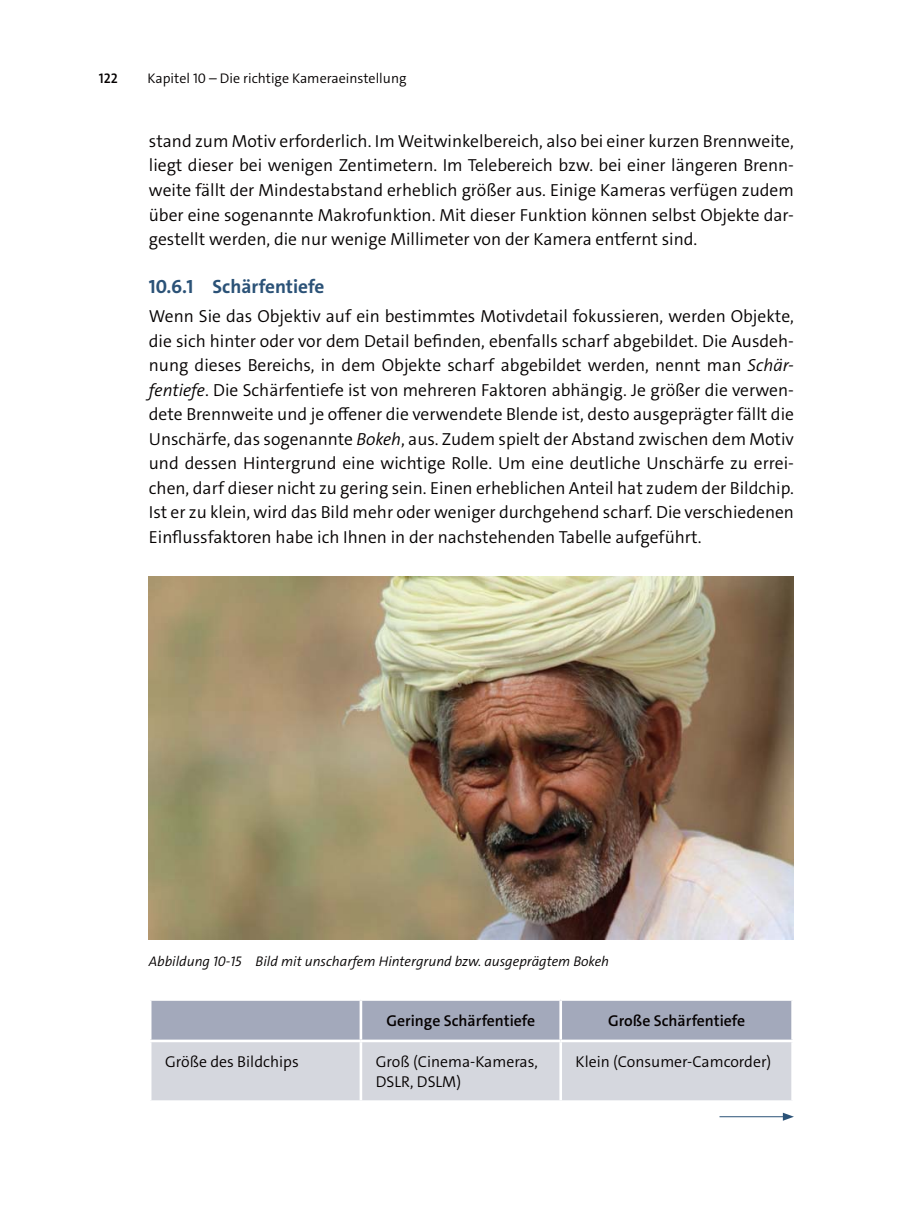
<style>
.page{position:relative;width:918px;height:1216px;background:#fff}
.page>*{position:absolute;margin:0;border:0;box-sizing:border-box;transform-origin:0 0}
.t1{font:700 19.25px "The Sans C4 s";color:#2b5277}
.t2{font:300 17.5px/24.5px "The Sans C4 s";color:#040000;text-align:justify}
.t3{font:300 15.75px/19.2px "The Sans C4 s";color:#040000}
.t4{font:600 15.75px "The Sans C4 s";color:#040000}
.t5{font:italic 300 14px "The Sans C4 s";color:#040000}
.t6{font:300 14px "The Sans C4 s";color:#040000}
.t7{font:600 14px "The Sans C4 s";color:#040000}
.s1{font-style:italic}
</style>
<div class="page">
<img style="left:149px;top:576px;width:645px;height:363px">
<svg style="left:151px;top:1000px;width:640px;height:100px;background:#c1c5d0"></svg>
<hr style="left:359px;top:1000px;width:3px;height:39px;background:#fff">
<hr style="left:559px;top:1000px;width:3px;height:39px;background:#fff">
<hr style="left:149px;top:1039px;width:212px;height:3px;background:#fff">
<hr style="left:361px;top:1039px;width:200px;height:3px;background:#fff">
<hr style="left:359px;top:1042px;width:3px;height:58px;background:#fff">
<hr style="left:561px;top:1039px;width:233px;height:3px;background:#fff">
<hr style="left:559px;top:1042px;width:3px;height:58px;background:#fff">
<hr style="left:719px;top:1116px;width:66px;height:1px;background:#2b5277">
<svg style="left:783px;top:1112px;width:11px;height:8px"></svg>
<p class="t7" style="left:99px;top:70px;width:20px">122</p>
<p class="t6" style="left:148px;top:73px;width:260px">Kapitel 10 – Die richtige Kameraeinstellung</p>
<p class="t2" style="left:149px;top:130px;width:646px">stand zum Motiv erforderlich. Im Weitwinkelbereich, also bei einer kurzen Brennweite, liegt dieser bei wenigen Zentimetern. Im Telebereich bzw. bei einer längeren Brenn&shy;weite fällt der Mindestabstand erheblich größer aus. Einige Kameras verfügen zudem über eine sogenannte Makrofunktion. Mit dieser Funktion können selbst Objekte dar&shy;gestellt werden, die nur wenige Millimeter von der Kamera entfernt sind.</p>
<p class="t1" style="left:149px;top:279px;width:177px">10.6.1 Schärfentiefe</p>
<p class="t2" style="left:149px;top:305px;width:646px">Wenn Sie das Objektiv auf ein bestimmtes Motivdetail fokussieren, werden Objekte, die sich hinter oder vor dem Detail befinden, ebenfalls scharf abgebildet. Die Ausdeh&shy;nung dieses Bereichs, in dem Objekte scharf abgebildet werden, nennt man <span class="s1">Schär&shy;fentiefe</span>. Die Schärfentiefe ist von mehreren Faktoren abhängig. Je größer die verwen&shy;dete Brennweite und je offener die verwendete Blende ist, desto ausgeprägter fällt die Unschärfe, das sogenannte <span class="s1">Bokeh</span>, aus. Zudem spielt der Abstand zwischen dem Motiv und dessen Hintergrund eine wichtige Rolle. Um eine deutliche Unschärfe zu errei&shy;chen, darf dieser nicht zu gering sein. Einen erheblichen Anteil hat zudem der Bildchip.<br>Ist er zu klein, wird das Bild mehr oder weniger durchgehend scharf. Die verschiedenen Einflussfaktoren habe ich Ihnen in der nachstehenden Tabelle aufgeführt.</p>
<p class="t5" style="left:149px;top:956px;width:462px">Abbildung 10-15 Bild mit unscharfem Hintergrund bzw. ausgeprägtem Bokeh</p>
<p class="t4" style="left:386px;top:1011px;width:150px">Geringe Schärfentiefe</p>
<p class="t4" style="left:608px;top:1011px;width:138px">Große Schärfentiefe</p>
<p class="t3" style="left:165px;top:1054px;width:135px">Größe des Bildchips</p>
<p class="t3" style="left:376px;top:1054px;width:163px">Groß (Cinema-Kameras,<br>DSLR, DSLM)</p>
<p class="t3" style="left:575px;top:1054px;width:197px">Klein (Consumer-Camcorder)</p>
</div>
